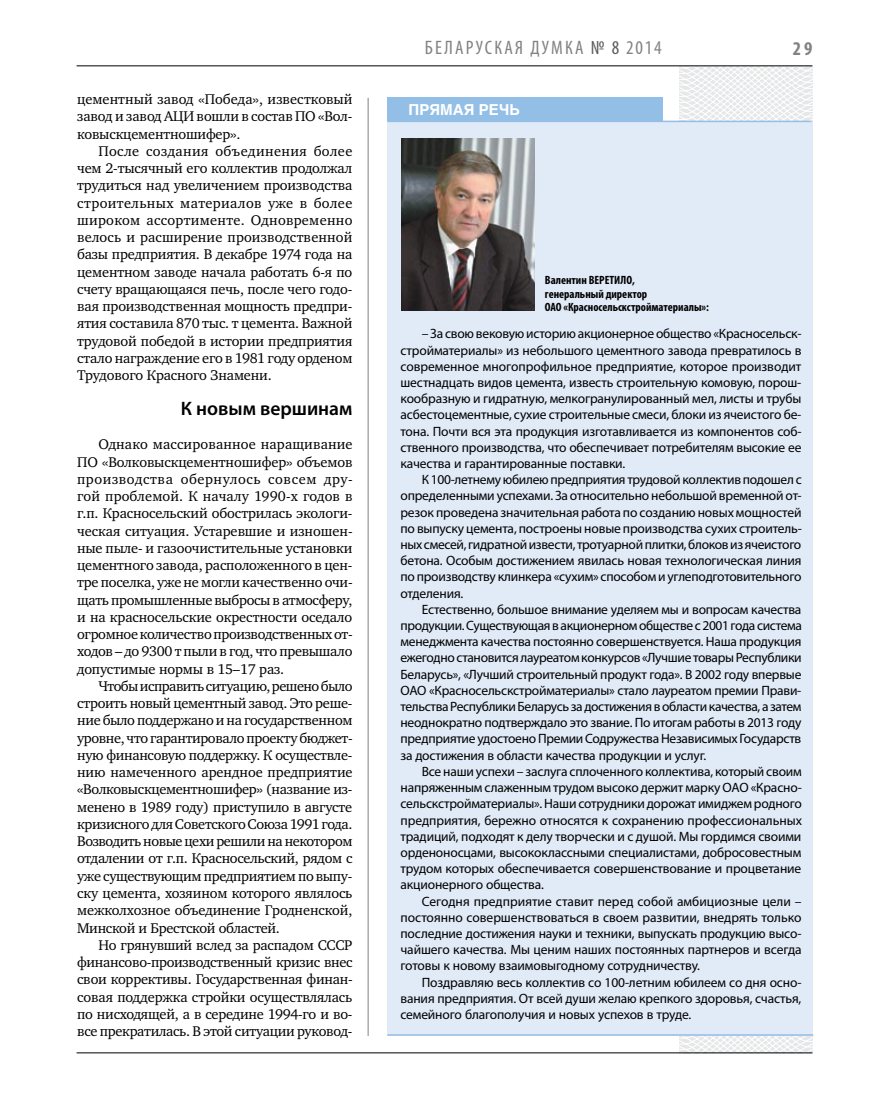
<style>
.page{position:relative;width:872px;height:1106px;background:#fff}
.page>*{position:absolute;margin:0;border:0;box-sizing:border-box;transform-origin:0 0}
.t1{font:condensed 19.5px "Myriad Pro";letter-spacing:.115em;color:#808285}
.t2{font:600 19.5px "Myriad Pro";color:#000}
.t3{font:700 condensed 19.5px "Myriad Pro";color:#808285}
.t4{font:700 15px "Helios";color:#fff}
.t5{font:14.4px/17.2px "Charter C";letter-spacing:-.015em;color:#000;text-align:justify}
.t6{font:13.5px/16.2px "Myriad Pro";letter-spacing:-.01em;color:#000;text-align:justify}
.t7{font:700 condensed 12px/13.5px "Myriad Pro";color:#000}
.s1{color:#58595b}
</style>
<div class="page">
<hr style="left:368px;top:98px;width:1px;height:938px;background:#808285">
<svg style="left:621px;top:65px;width:193px;height:989px"></svg>
<hr style="left:77px;top:65px;width:735px;height:1px;background:#000">
<hr style="left:77px;top:1052px;width:735px;height:1px;background:#000">
<div style="left:387px;top:122px;width:426px;height:913px;background:#e1eaf7"></div>
<hr style="left:387px;top:1034px;width:426px;height:1px;background:#93bfe6">
<div style="left:387px;top:98px;width:276px;height:23px;background:#93bfe6"></div>
<hr style="left:387px;top:121px;width:424px;height:1px;background:#93bfe6">
<img style="left:401px;top:138px;width:134px;height:173px">
<p class="t5" style="left:77px;top:91px;width:277px">цементный завод «Победа», известковый завод и завод АЦИ вошли в состав ПО «Вол&shy;ковыскцементношифер».</p>
<p class="t5" style="left:77px;top:142px;width:277px;text-indent:21px">После создания объединения более чем 2-тысячный его коллектив продолжал трудиться над увеличением производства строительных материалов уже в более широком ассортименте. Одновременно велось и расширение производственной базы предприятия. В декабре 1974 года на цементном заводе начала работать 6-я по счету вращающаяся печь, после чего годо&shy;вая производственная мощность предпри&shy;ятия составила 870 тыс. т цемента. Важной трудовой победой в истории предприятия стало награждение его в 1981 году орденом Трудового Красного Знамени.</p>
<h1 class="t2" style="left:181px;top:396px;width:173px">К новым вершинам</h1>
<p class="t5" style="left:77px;top:436px;width:277px;text-indent:21px">Однако массированное наращивание ПО «Волковыскцементношифер» объемов производства обернулось совсем дру&shy;гой проблемой. К началу 1990-х годов в г.п. Красносельский обострилась экологи&shy;ческая ситуация. Устаревшие и изношен&shy;ные пыле- и газоочистительные установки цементного завода, расположенного в цен&shy;тре поселка, уже не могли качественно очи&shy;щать промышленные выбросы в атмосферу, и на красносельские окрестности оседало огромное количество производственных от&shy;ходов – до 9300 т пыли в год, что превышало допустимые нормы в 15–17 раз.</p>
<p class="t5" style="left:77px;top:677px;width:277px;text-indent:21px">Чтобы исправить ситуацию, решено было строить новый цементный завод. Это реше&shy;ние было поддержано и на государственном уровне, что гарантировало проекту бюджет&shy;ную финансовую поддержку. К осуществле&shy;нию намеченного арендное предприятие «Волковыскцементношифер» (название из&shy;менено в 1989 году) приступило в августе кризисного для Советского Союза 1991 года.<br>Возводить новые цехи решили на некотором отдалении от г.п. Красносельский, рядом с уже существующим предприятием по выпу&shy;ску цемента, хозяином которого являлось межколхозное объединение Гродненской, Минской и Брестской областей.</p>
<p class="t5" style="left:77px;top:936px;width:277px;text-indent:21px">Но грянувший вслед за распадом СССР финансово-производственный кризис внес свои коррективы. Государственная финан&shy;совая поддержка стройки осуществлялась по нисходящей, а в середине 1994-го и во&shy;все прекратилась. В этой ситуации руковод-</p>
<h1 class="t1" style="left:425px;top:36px;width:11px">БЕЛАРУС</h1>
<h1 class="t1" style="left:494px;top:36px;width:169px">КАЯ ДУМКА <span class="s1">№ 8</span> 2014</h1>
<h1 class="t3" style="left:793px;top:37px;width:21px">29</h1>
<p class="t4" style="left:408px;top:101px;width:113px">прямая речь</p>
<p class="t7" style="left:545px;top:273px;width:165px">Валентин ВЕРЕТИЛО,<br>генеральный директор<br>ОАО «Красносельскстройматериалы»:</p>
<p class="t6" style="left:400px;top:325px;width:403px;text-indent:21px">– За свою вековую историю акционерное общество «Красносельск&shy;стройматериалы» из небольшого цементного завода превратилось в современное многопрофильное предприятие, которое производит шестнадцать видов цемента, известь строительную комовую, порош&shy;кообразную и гидратную, мелкогранулированный мел, листы и трубы асбестоцементные, сухие строительные смеси, блоки из ячеистого бе&shy;тона. Почти вся эта продукция изготавливается из компонентов соб&shy;ственного производства, что обеспечивает потребителям высокие ее качества и гарантированные поставки.</p>
<p class="t6" style="left:400px;top:471px;width:403px;text-indent:21px">К 100-летнему юбилею предприятия трудовой коллектив подошел с определенными успехами. За относительно небольшой временной от&shy;резок проведена значительная работа по созданию новых мощностей по выпуску цемента, построены новые производства сухих строитель&shy;ных смесей, гидратной извести, тротуарной плитки, блоков из ячеистого бетона. Особым достижением явилась новая технологическая линия по производству клинкера «сухим» способом и углеподготовительного отделения.</p>
<p class="t6" style="left:400px;top:601px;width:403px;text-indent:21px">Естественно, большое внимание уделяем мы и вопросам качества продукции. Существующая в акционерном обществе с 2001 года система менеджмента качества постоянно совершенствуется. Наша продукция ежегодно становится лауреатом конкурсов «Лучшие товары Республики Беларусь», «Лучший строительный продукт года». В 2002 году впервые ОАО «Красносельскстройматериалы» стало лауреатом премии Прави&shy;тельства Республики Беларусь за достижения в области качества, а затем неоднократно подтверждало это звание. По итогам работы в 2013 году предприятие удостоено Премии Содружества Независимых Государств за достижения в области качества продукции и услуг.</p>
<p class="t6" style="left:400px;top:763px;width:403px;text-indent:21px">Все наши успехи – заслуга сплоченного коллектива, который своим напряженным слаженным трудом высоко держит марку ОАО «Красно&shy;сельскстройматериалы». Наши сотрудники дорожат имиджем родного предприятия, бережно относятся к сохранению профессиональных традиций, подходят к делу творчески и с душой. Мы гордимся своими орденоносцами, высококлассными специалистами, добросовестным трудом которых обеспечивается совершенствование и процветание акционерного общества.</p>
<p class="t6" style="left:400px;top:892px;width:403px;text-indent:21px">Сегодня предприятие ставит перед собой амбициозные цели – постоянно совершенствоваться в своем развитии, внедрять только последние достижения науки и техники, выпускать продукцию высо&shy;чайшего качества. Мы ценим наших постоянных партнеров и всегда готовы к новому взаимовыгодному сотрудничеству.</p>
<p class="t6" style="left:400px;top:973px;width:402px;text-indent:21px">Поздравляю весь коллектив со 100-летним юбилеем со дня осно&shy;вания предприятия. От всей души желаю крепкого здоровья, счастья, семейного благополучия и новых успехов в труде.</p>
</div>
